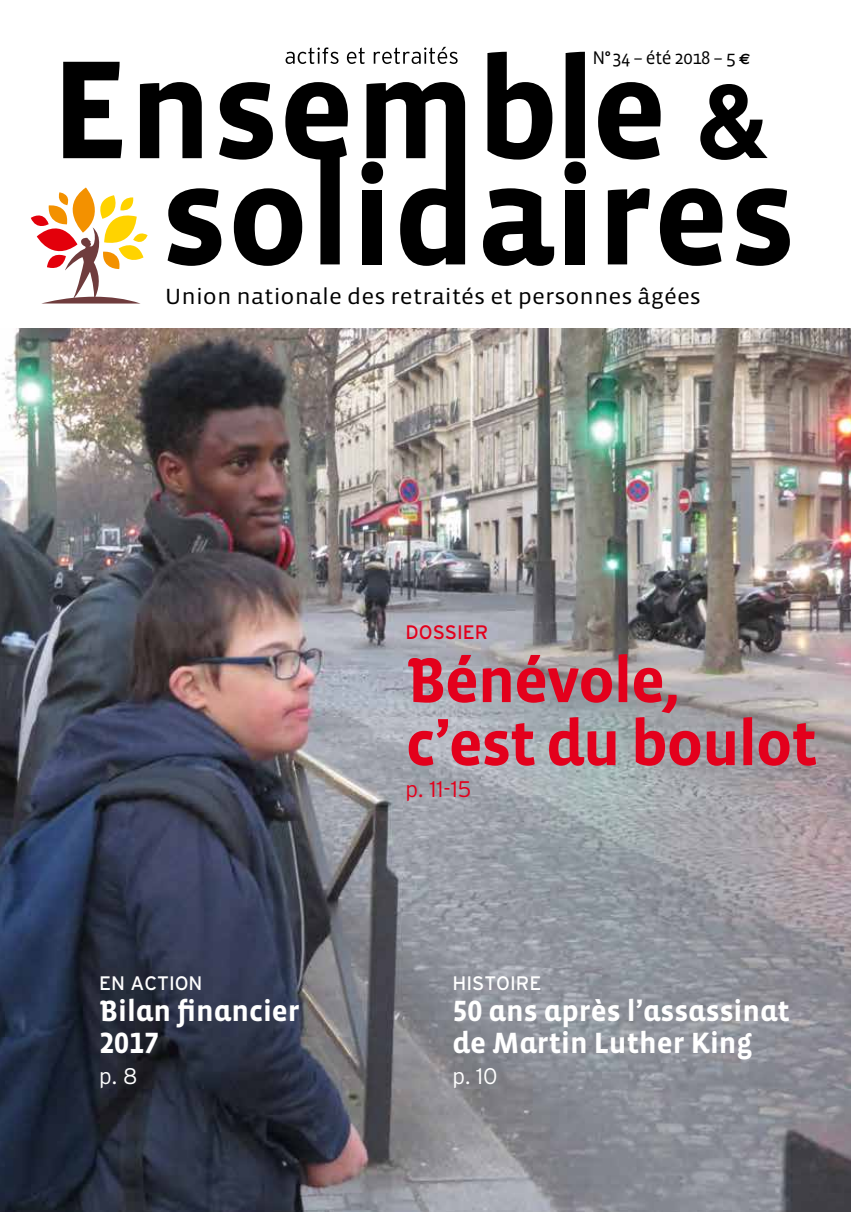
<style>
.page{position:relative;width:851px;height:1212px;background:#fff}
.page>*{position:absolute;margin:0;border:0;box-sizing:border-box;transform-origin:0 0}
.t1{font:700 64.5px/63px "Vista Sans Alt";letter-spacing:-.025em;color:#e3001c}
.t2{font:700 30px/31.5px "Vista Sans Alt";color:#fff}
.t3{font:22.5px "Vista Sans";color:#000;scale:1.1 1}
.t4{font:300 22.5px "Interstate";color:#fff}
.t5{font:300 22.5px "Interstate";color:#e3001c}
.t6{font:19.5px "Interstate";color:#fff}
.t7{font:19.5px "Interstate";color:#e3001c}
.t8{font:18.75px "Vista Sans";letter-spacing:-.025em;color:#000}
.s1{font-family:"Euro Sans";font-weight:700;font-size:15px}
</style>
<div class="page">
<img style="left:0;top:328px;width:850px;height:884px">
<div style="left:565px;top:190px;width:20px;height:74px;background:#000"></div>
<svg style="left:607px;top:188px;width:42px;height:76px"></svg>
<svg style="left:659px;top:188px;width:63px;height:78px"></svg>
<svg style="left:736px;top:188px;width:53px;height:78px"></svg>
<svg style="left:483px;top:188px;width:71px;height:78px"></svg>
<svg style="left:487px;top:52px;width:65px;height:108px"></svg>
<svg style="left:565px;top:52px;width:20px;height:106px;background:#090909"></svg>
<svg style="left:598px;top:82px;width:62px;height:78px"></svg>
<div style="left:564px;top:161px;width:22px;height:23px;background:#000;border-radius:50%"></div>
<svg style="left:31px;top:47px;width:434px;height:257px"></svg>
<svg style="left:700px;top:84px;width:67px;height:76px"></svg>
<p class="t8" style="left:592px;top:48px;width:159px">N° 34 – été 2018 – 5 <span class="s1">e</span></p>
<p class="t3" style="left:165px;top:285px;width:489px">Union nationale des retraités et personnes âgées</p>
<p class="t6" style="left:99px;top:972px;width:105px">EN ACTION</p>
<p class="t2" style="left:99px;top:996px;width:202px">Bilan financier<br>2017</p>
<p class="t4" style="left:99px;top:1063px;width:40px">p. 8</p>
<p class="t7" style="left:405px;top:621px;width:84px">DOSSIER</p>
<h1 class="t1" style="left:405px;top:650px;width:413px">Bénévole, c’est du boulot</h1>
<p class="t5" style="left:405px;top:776px;width:67px">p. 11-15</p>
<p class="t6" style="left:452px;top:972px;width:90px">HISTOIRE</p>
<p class="t2" style="left:452px;top:996px;width:339px">50 ans après l’assassinat de Martin Luther King</p>
<p class="t4" style="left:452px;top:1063px;width:47px">p. 10</p>
</div>
